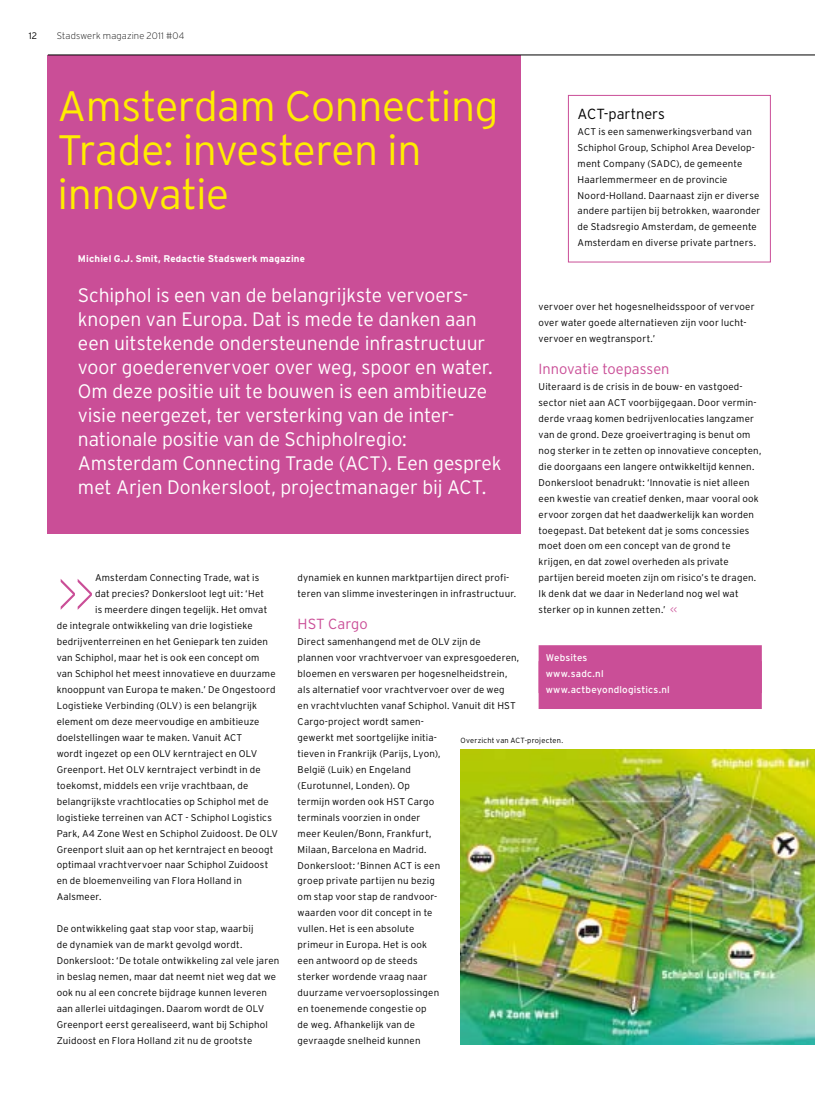
<style>
.page{position:relative;width:815px;height:1099px;background:#fff}
.page>*{position:absolute;margin:0;border:0;box-sizing:border-box;transform-origin:0 0}
.t1{font:200 55.25px "Interstate";color:#ca4e97}
.t2{font:300 42.5px/43.8px "Interstate";letter-spacing:-.01em;color:#ffed00}
.t3{font:300 19.5px/23.9px "Interstate";letter-spacing:-.005em;color:#fff}
.t4{font:300 14.62px "Interstate";color:#ca4e97}
.t5{font:300 14.62px "Interstate";color:#000}
.t6{font:300 9.75px/16px "Interstate";letter-spacing:.02em;color:#000}
.t7{font:9.75px/16px "Interstate";letter-spacing:.02em;color:#fff}
.t8{font:700 9.75px "Interstate";letter-spacing:.015em;color:#fff}
.t9{font:200 9.38px "Interstate";letter-spacing:.015em;color:#000}
.t10{font:300 9.38px "Interstate";color:#000}
.t11{font:300 7.5px "Interstate";letter-spacing:.025em;color:#000}
.s1{color:#ca4e97}
</style>
<div class="page">
<img style="left:460px;top:749px;width:355px;height:295px">
<div style="left:48px;top:55px;width:473px;height:478px;background:#ca4e97"></div>
<div style="left:539px;top:645px;width:223px;height:32px;background:#ca4e97"></div>
<div style="left:539px;top:677px;width:223px;height:32px;background:#ca4e97"></div>
<div style="left:568px;top:95px;width:203px;height:167px;border:1px solid #ca4e97"></div>
<hr style="left:48px;top:55px;width:767px;height:1px;background:#000">
<p class="t10" style="left:29px;top:30px;width:10px">12</p>
<p class="t9" style="left:57px;top:31px;width:129px">Stadswerk magazine 2011 #04</p>
<h2 class="t2" style="left:58px;top:84px;width:443px">Amsterdam Connecting<br>Trade: investeren in innovatie</h2>
<h3 class="t5" style="left:578px;top:105px;width:89px">ACT-partners</h3>
<p class="t6" style="left:578px;top:123px;width:184px">ACT is een samenwerkingsverband van Schiphol Group, Schiphol Area Develop&shy;ment Company (SADC), de gemeente Haarlemmermeer en de provincie Noord-Holland. Daarnaast zijn er diverse andere partijen bij betrokken, waaronder de Stadsregio Amsterdam, de gemeente Amsterdam en diverse private partners.</p>
<p class="t8" style="left:78px;top:253px;width:229px">Michiel G.J. Smit, Redactie Stadswerk magazine</p>
<p class="t3" style="left:78px;top:283px;width:425px">Schiphol is een van de belangrijkste vervoers&shy;knopen van Europa. Dat is mede te danken aan een uitstekende ondersteunende infrastructuur voor goederenvervoer over weg, spoor en water.<br>Om deze positie uit te bouwen is een ambitieuze visie neergezet, ter versterking van de inter&shy;nationale positie van de Schipholregio:<br>Amsterdam Connecting Trade (ACT). Een gesprek met Arjen Donkersloot, projectmanager bij ACT.</p>
<p class="t6" style="left:539px;top:299px;width:218px">vervoer over het hogesnelheidsspoor of vervoer over water goede alternatieven zijn voor lucht&shy;vervoer en wegtransport.’</p>
<h3 class="t4" style="left:539px;top:360px;width:132px">Innovatie toepassen</h3>
<p class="t6" style="left:539px;top:378px;width:224px">Uiteraard is de crisis in de bouw- en vastgoed&shy;sector niet aan ACT voorbijgegaan. Door vermin&shy;derde vraag komen bedrijvenlocaties langzamer van de grond. Deze groeivertraging is benut om nog sterker in te zetten op innovatieve concepten, die doorgaans een langere ontwikkeltijd kennen.<br>Donkersloot benadrukt: ‘Innovatie is niet alleen een kwestie van creatief denken, maar vooral ook ervoor zorgen dat het daadwerkelijk kan worden toegepast. Dat betekent dat je soms concessies moet doen om een concept van de grond te krijgen, en dat zowel overheden als private partijen bereid moeten zijn om risico’s te dragen.<br>Ik denk dat we daar in Nederland nog wel wat sterker op in kunnen zetten.’ <span class="s1">&lt;&lt;</span></p>
<p class="t7" style="left:546px;top:649px;width:126px">Websites<br>www.sadc.nl www.actbeyondlogistics.nl</p>
<p class="t6" style="left:298px;top:569px;width:220px">dynamiek en kunnen marktpartijen direct profi&shy;teren van slimme investeringen in infrastructuur.</p>
<h3 class="t4" style="left:298px;top:616px;width:71px">HST Cargo</h3>
<p class="t6" style="left:298px;top:633px;width:223px">Direct samenhangend met de OLV zijn de plannen voor vrachtvervoer van expresgoederen, bloemen en verswaren per hogesnelheidstrein, als alternatief voor vrachtvervoer over de weg<br>en vrachtvluchten vanaf Schiphol. Vanuit dit HST<br>Cargo-project wordt samen-<br>gewerkt met soortgelijke initia-<br>tieven in Frankrijk (Parijs, Lyon),<br>België (Luik) en Engeland<br>(Eurotunnel, Londen). Op<br>termijn worden ook HST Cargo<br>terminals voorzien in onder<br>meer Keulen/Bonn, Frankfurt,<br>Milaan, Barcelona en Madrid.<br>Donkersloot: ‘Binnen ACT is een<br>groep private partijen nu bezig<br>om stap voor stap de randvoor-<br>waarden voor dit concept in te<br>vullen. Het is een absolute<br>primeur in Europa. Het is ook<br>een antwoord op de steeds<br>sterker wordende vraag naar<br>duurzame vervoersoplossingen<br>en toenemende congestie op<br>de weg. Afhankelijk van de<br>gevraagde snelheid kunnen</p>
<h1 class="t1" style="left:57px;top:563px;width:40px">&gt;&gt;</h1>
<p class="t6" style="left:95px;top:570px;width:166px">Amsterdam Connecting Trade, wat is</p>
<p class="t6" style="left:95px;top:586px;width:170px">dat precies? Donkersloot legt uit: ‘Het</p>
<p class="t6" style="left:95px;top:601px;width:174px">is meerdere dingen tegelijk. Het omvat</p>
<p class="t6" style="left:57px;top:617px;width:198px">de integrale ontwikkeling van drie logistieke</p>
<p class="t6" style="left:57px;top:633px;width:213px">bedrijventerreinen en het Geniepark ten zuiden</p>
<p class="t6" style="left:57px;top:649px;width:204px">van Schiphol, maar het is ook een concept om</p>
<p class="t6" style="left:57px;top:665px;width:220px">van Schiphol het meest innovatieve en duurzame</p>
<p class="t6" style="left:57px;top:681px;width:220px">knooppunt van Europa te maken.’ De Ongestoord</p>
<p class="t6" style="left:57px;top:697px;width:202px">Logistieke Verbinding (OLV) is een belangrijk</p>
<p class="t6" style="left:57px;top:713px;width:204px">element om deze meervoudige en ambitieuze</p>
<p class="t6" style="left:57px;top:729px;width:187px">doelstellingen waar te maken. Vanuit ACT</p>
<p class="t6" style="left:57px;top:745px;width:202px">wordt ingezet op een OLV kerntraject en OLV</p>
<p class="t6" style="left:57px;top:761px;width:206px">Greenport. Het OLV kerntraject verbindt in de</p>
<p class="t6" style="left:57px;top:777px;width:193px">toekomst, middels een vrije vrachtbaan, de</p>
<p class="t6" style="left:57px;top:793px;width:214px">belangrijkste vrachtlocaties op Schiphol met de</p>
<p class="t6" style="left:57px;top:809px;width:217px">logistieke terreinen van ACT - Schiphol Logistics</p>
<p class="t6" style="left:57px;top:825px;width:223px">Park, A4 Zone West en Schiphol Zuidoost. De OLV</p>
<p class="t6" style="left:57px;top:841px;width:218px">Greenport sluit aan op het kerntraject en beoogt</p>
<p class="t6" style="left:57px;top:857px;width:213px">optimaal vrachtvervoer naar Schiphol Zuidoost</p>
<p class="t6" style="left:57px;top:872px;width:187px">en de bloemenveiling van Flora Holland in</p>
<p class="t6" style="left:57px;top:888px;width:46px">Aalsmeer.</p>
<p class="t6" style="left:57px;top:920px;width:224px">De ontwikkeling gaat stap voor stap, waarbij<br>de dynamiek van de markt gevolgd wordt.<br>Donkersloot: ‘De totale ontwikkeling zal vele jaren in beslag nemen, maar dat neemt niet weg dat we ook nu al een concrete bijdrage kunnen leveren aan allerlei uitdagingen. Daarom wordt de OLV Greenport eerst gerealiseerd, want bij Schiphol Zuidoost en Flora Holland zit nu de grootste</p>
<p class="t11" style="left:461px;top:736px;width:104px">Overzicht van ACT-projecten.</p>
</div>
